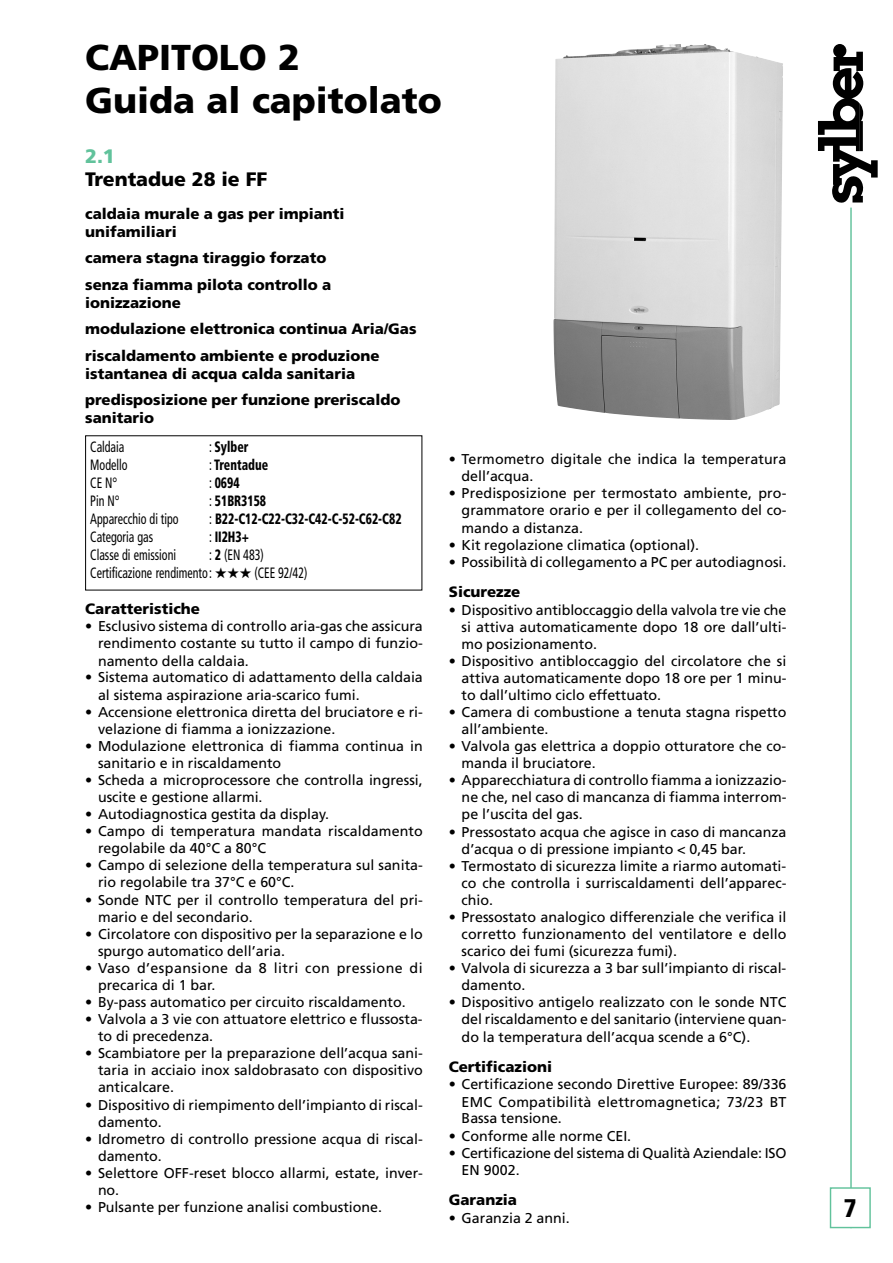
<style>
.page{position:relative;width:893px;height:1263px;background:#fff}
.page>*{position:absolute;margin:0;border:0;box-sizing:border-box;transform-origin:0 0}
.t1{font:900 36px/43px "Frutiger";color:#000}
.t2{font:900 condensed 25.5px "Frutiger";color:#000}
.t3{font:900 19.5px "Frutiger";color:#000}
.t4{font:900 19.5px "Frutiger";color:#61c29b}
.t5{font:900 15px/26.4px "Frutiger";color:#000}
.t6{font:condensed 15px/17.9px "Frutiger";color:#000;scale:.8 1}
.t7{font:900 condensed 15px "Frutiger";color:#000;scale:.8 1}
.t8{font:14.25px/17.1px "Frutiger";color:#000}
.t9{font:14.25px/17.1px "Frutiger";letter-spacing:.03em;color:#000}
.s1{font-weight:400}
.s2{font-weight:900}
</style>
<div class="page">
<hr style="left:850px;top:208px;width:1px;height:1020px;background:#61c29b">
<div style="left:829px;top:1187px;width:41px;height:41px;background:#fff;border:1px solid #61c29b"></div>
<svg style="left:818px;top:44px;width:59px;height:159px"></svg>
<img style="left:553px;top:44px;width:230px;height:376px">
<h1 class="t1" style="left:85px;top:39px;width:358px">CAPITOLO 2<br>Guida al capitolato</h1>
<h3 class="t4" style="left:85px;top:148px;width:31px">2.1</h3>
<h3 class="t3" style="left:85px;top:172px;width:183px">Trentadue 28 ie FF</h3>
<p class="t5" style="left:85px;top:206px;width:261px;line-height:18px">caldaia murale a gas per impianti unifamiliari</p>
<p class="t5" style="left:85px;top:246px;width:248px">camera stagna tiraggio forzato senza fiamma pilota controllo a</p>
<p class="t5" style="left:85px;top:290px;width:333px">ionizzazione<br>modulazione elettronica continua Aria/Gas riscaldamento ambiente e produzione</p>
<p class="t5" style="left:85px;top:361px;width:317px">istantanea di acqua calda sanitaria predisposizione per funzione preriscaldo</p>
<p class="t5" style="left:85px;top:406px;width:70px">sanitario</p>
<p class="t6" style="left:90px;top:439px;width:44px">Caldaia</p>
<p class="t7" style="left:209px;top:441px;width:51px"><span class="s1">:</span> Sylber</p>
<p class="t6" style="left:90px;top:457px;width:48px">Modello</p>
<p class="t7" style="left:209px;top:459px;width:75px"><span class="s1">:</span> Trentadue</p>
<p class="t6" style="left:90px;top:475px;width:35px">CE N°</p>
<p class="t7" style="left:209px;top:477px;width:40px"><span class="s1">:</span> 0694</p>
<p class="t6" style="left:90px;top:493px;width:38px">Pin N°</p>
<p class="t7" style="left:209px;top:495px;width:73px"><span class="s1">:</span> 51BR3158</p>
<p class="t6" style="left:90px;top:511px;width:112px">Apparecchio di tipo</p>
<p class="t7" style="left:209px;top:513px;width:242px"><span class="s1">:</span> B22-C12-C22-C32-C42-C-52-C62-C82</p>
<p class="t6" style="left:90px;top:529px;width:80px">Categoria gas</p>
<p class="t7" style="left:209px;top:531px;width:51px"><span class="s1">:</span> II2H3+</p>
<p class="t6" style="left:90px;top:547px;width:109px">Classe di emissioni</p>
<p class="t6" style="left:90px;top:547px;width:273px;text-indent:119px">: <span class="s2">2</span> (EN 483)<br>Certificazione rendimento: ★★★ (CEE 92/42)</p>
<p class="t5" style="left:85px;top:597px;width:116px">Caratteristiche</p>
<p class="t8" style="left:98px;top:619px;width:326px;text-align:justify;text-indent:-13px">• Esclusivo sistema di controllo aria-gas che assicura rendimento costante su tutto il campo di funzio&shy;namento della caldaia.</p>
<p class="t8" style="left:98px;top:670px;width:326px;text-indent:-13px">• Sistema automatico di adattamento della caldaia al sistema aspirazione aria-scarico fumi.</p>
<p class="t8" style="left:98px;top:704px;width:326px;text-indent:-13px">• Accensione elettronica diretta del bruciatore e ri&shy;velazione di fiamma a ionizzazione.</p>
<p class="t8" style="left:98px;top:738px;width:326px;text-indent:-13px">• Modulazione elettronica di fiamma continua in sanitario e in riscaldamento</p>
<p class="t8" style="left:98px;top:773px;width:326px;text-indent:-13px">• Scheda a microprocessore che controlla ingressi, uscite e gestione allarmi.</p>
<p class="t8" style="left:85px;top:807px;width:245px">• Autodiagnostica gestita da display.</p>
<p class="t8" style="left:98px;top:824px;width:326px;text-indent:-13px">• Campo di temperatura mandata riscaldamento regolabile da 40°C a 80°C</p>
<p class="t8" style="left:98px;top:858px;width:326px;text-indent:-13px">• Campo di selezione della temperatura sul sanita&shy;rio regolabile tra 37°C e 60°C.</p>
<p class="t8" style="left:98px;top:892px;width:326px;text-indent:-13px">• Sonde NTC per il controllo temperatura del pri&shy;mario e del secondario.</p>
<p class="t8" style="left:98px;top:926px;width:326px;text-indent:-13px">• Circolatore con dispositivo per la separazione e lo spurgo automatico dell’aria.</p>
<p class="t9" style="left:98px;top:961px;width:326px;text-indent:-13px">• Vaso d’espansione da 8 litri con pressione di precarica di 1 bar.</p>
<p class="t8" style="left:85px;top:995px;width:322px">• By-pass automatico per circuito riscaldamento.</p>
<p class="t8" style="left:98px;top:1012px;width:326px;text-indent:-13px">• Valvola a 3 vie con attuatore elettrico e flussosta&shy;to di precedenza.</p>
<p class="t8" style="left:98px;top:1046px;width:326px;text-align:justify;text-indent:-13px">• Scambiatore per la preparazione dell’acqua sani&shy;taria in acciaio inox saldobrasato con dispositivo anticalcare.</p>
<p class="t8" style="left:98px;top:1097px;width:326px;text-indent:-13px">• Dispositivo di riempimento dell’impianto di riscal&shy;damento.</p>
<p class="t8" style="left:98px;top:1131px;width:326px;text-indent:-13px">• Idrometro di controllo pressione acqua di riscal&shy;damento.</p>
<p class="t8" style="left:98px;top:1166px;width:326px;text-indent:-13px">• Selettore OFF-reset blocco allarmi, estate, inver&shy;no.</p>
<p class="t8" style="left:85px;top:1200px;width:298px">• Pulsante per funzione analisi combustione.</p>
<p class="t8" style="left:461px;top:452px;width:326px;text-indent:-13px">• Termometro digitale che indica la temperatura dell’acqua.</p>
<p class="t8" style="left:461px;top:486px;width:326px;text-align:justify;text-indent:-13px">• Predisposizione per termostato ambiente, pro&shy;grammatore orario e per il collegamento del co&shy;mando a distanza.</p>
<p class="t8" style="left:449px;top:537px;width:252px">• Kit regolazione climatica (optional).</p>
<p class="t8" style="left:449px;top:554px;width:339px">• Possibilità di collegamento a PC per autodiagnosi.</p>
<p class="t5" style="left:449px;top:580px;width:73px">Sicurezze</p>
<p class="t8" style="left:461px;top:602px;width:326px;text-align:justify;text-indent:-13px">• Dispositivo antibloccaggio della valvola tre vie che si attiva automaticamente dopo 18 ore dall’ulti&shy;mo posizionamento.</p>
<p class="t8" style="left:461px;top:653px;width:326px;text-align:justify;text-indent:-13px">• Dispositivo antibloccaggio del circolatore che si attiva automaticamente dopo 18 ore per 1 minu&shy;to dall’ultimo ciclo effettuato.</p>
<p class="t8" style="left:461px;top:705px;width:326px;text-indent:-13px">• Camera di combustione a tenuta stagna rispetto all’ambiente.</p>
<p class="t8" style="left:461px;top:739px;width:326px;text-indent:-13px">• Valvola gas elettrica a doppio otturatore che co&shy;manda il bruciatore.</p>
<p class="t8" style="left:461px;top:773px;width:326px;text-align:justify;text-indent:-13px">• Apparecchiatura di controllo fiamma a ionizzazio&shy;ne che, nel caso di mancanza di fiamma interrom&shy;pe l’uscita del gas.</p>
<p class="t8" style="left:461px;top:824px;width:326px;text-indent:-13px">• Pressostato acqua che agisce in caso di mancanza d’acqua o di pressione impianto &lt; 0,45 bar.</p>
<p class="t8" style="left:461px;top:858px;width:326px;text-align:justify;text-indent:-13px">• Termostato di sicurezza limite a riarmo automati&shy;co che controlla i surriscaldamenti dell’apparec&shy;chio.</p>
<p class="t8" style="left:461px;top:910px;width:326px;text-align:justify;text-indent:-13px">• Pressostato analogico differenziale che verifica il corretto funzionamento del ventilatore e dello scarico dei fumi (sicurezza fumi).</p>
<p class="t8" style="left:461px;top:961px;width:326px;text-indent:-13px">• Valvola di sicurezza a 3 bar sull’impianto di riscal&shy;damento.</p>
<p class="t8" style="left:461px;top:995px;width:326px;text-align:justify;text-indent:-13px">• Dispositivo antigelo realizzato con le sonde NTC del riscaldamento e del sanitario (interviene quan&shy;do la temperatura dell’acqua scende a 6°C).</p>
<p class="t5" style="left:449px;top:1055px;width:105px">Certificazioni</p>
<p class="t8" style="left:461px;top:1077px;width:326px;text-align:justify;text-indent:-13px">• Certificazione secondo Direttive Europee: 89/336<br>EMC Compatibilità elettromagnetica; 73/23 BT Bassa tensione.</p>
<p class="t8" style="left:449px;top:1128px;width:184px">• Conforme alle norme CEI.</p>
<p class="t8" style="left:461px;top:1145px;width:326px;text-indent:-13px">• Certificazione del sistema di Qualità Aziendale: ISO<br>EN 9002.</p>
<p class="t5" style="left:449px;top:1188px;width:70px">Garanzia</p>
<p class="t8" style="left:449px;top:1210px;width:122px">• Garanzia 2 anni.</p>
<h2 class="t2" style="left:843px;top:1197px;width:15px">7</h2>
</div>
